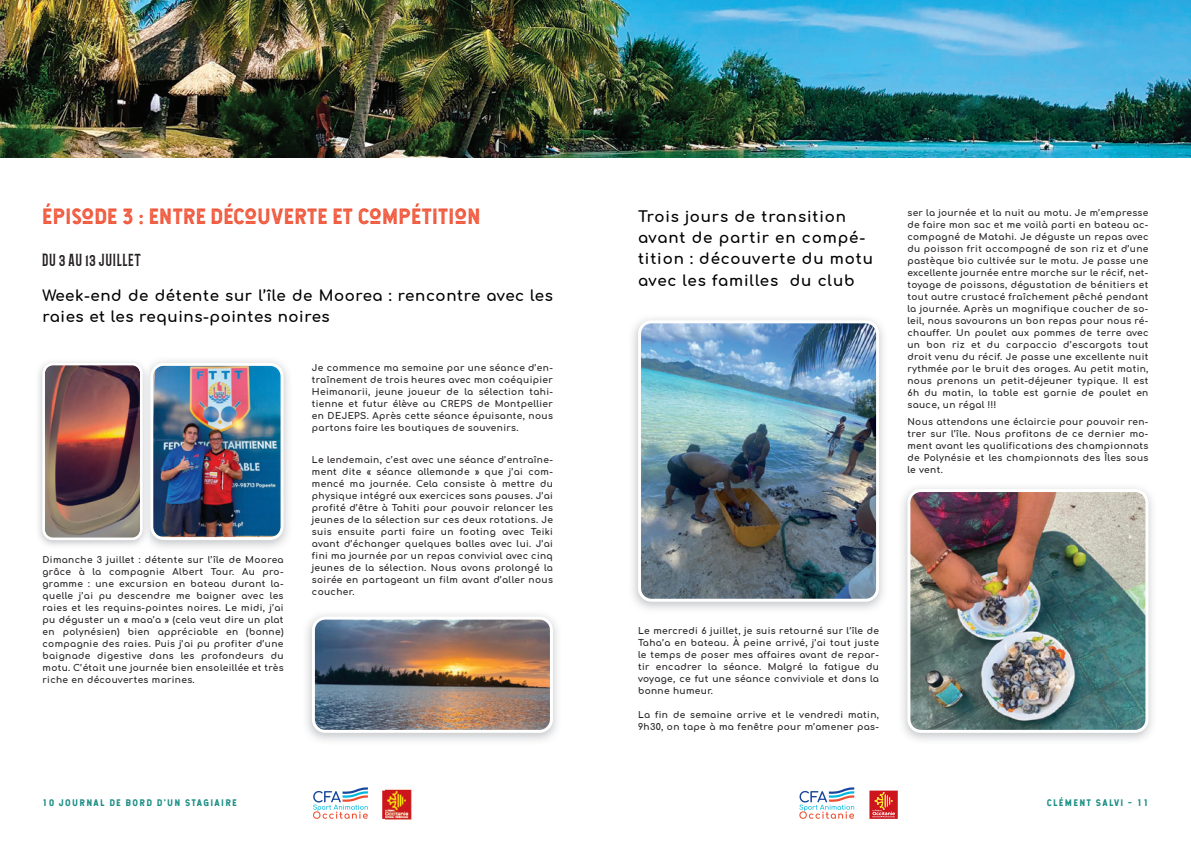
<style>
.page{position:relative;width:1191px;height:842px;background:#fff}
.page>*{position:absolute;margin:0;border:0;box-sizing:border-box;transform-origin:0 0}
.t1{font:21px "Hansief Rough";letter-spacing:.04em;color:#ef4d2f}
.t2{font:700 15px/21.3px "Comfortaa";letter-spacing:.06em;color:#000}
.t3{font:700 15px/21px "Comfortaa";letter-spacing:.04em;color:#000}
.t4{font:15px "Barbaro";letter-spacing:.04em;color:#231f20}
.t5{font:700 9px/12px "Comfortaa";letter-spacing:.04em;color:#231f20;text-align:justify}
.t6{font:9px "Hansief Rough";letter-spacing:.2em;color:#008177}
</style>
<div class="page">
<svg style="left:313px;top:787px;width:55px;height:32px"></svg>
<svg style="left:799px;top:787px;width:55px;height:32px"></svg>
<svg style="left:869px;top:791px;width:28px;height:28px"></svg>
<svg style="left:382px;top:791px;width:3px;height:28px"></svg>
<img style="left:0;top:0;width:1191px;height:157px">
<img style="left:38px;top:361px;width:103px;height:185px">
<img style="left:43px;top:363px;width:98px;height:177px">
<img style="left:638px;top:320px;width:241px;height:282px">
<img style="left:312px;top:617px;width:241px;height:116px">
<img style="left:907px;top:489px;width:241px;height:244px">
<img style="left:141px;top:360px;width:147px;height:188px">
<img style="left:141px;top:368px;width:1px;height:167px">
<img style="left:150px;top:363px;width:133px;height:177px">
<img style="left:385px;top:789px;width:27px;height:30px">
<h1 class="t1" style="left:43px;top:203px;width:439px">ÉPISODE 3 : ENTRE DÉCOUVERTE ET COMPÉTITION</h1>
<h2 class="t4" style="left:43px;top:250px;width:100px">DU 3 AU 13 JUILLET</h2>
<h2 class="t3" style="left:43px;top:283px;width:512px">Week-end de détente sur l’île de Moorea : rencontre avec les raies et les requins-pointes noires</h2>
<p class="t5" style="left:43px;top:552px;width:242px">Dimanche 3 juillet : détente sur l’île de Moorea grâce à la compagnie Albert Tour. Au pro&shy;gramme : une excursion en bateau durant la&shy;quelle j’ai pu descendre me baigner avec les raies et les requins-pointes noires. Le midi, j’ai pu déguster un « maa’a » (cela veut dire un plat en polynésien) bien appréciable en (bonne) compagnie des raies. Puis j’ai pu profiter d’une baignade digestive dans les profondeurs du motu. C’était une journée bien ensoleillée et très riche en découvertes marines.</p>
<p class="t5" style="left:312px;top:360px;width:242px">Je commence ma semaine par une séance d’en&shy;traînement de trois heures avec mon coéquipier Heimanarii, jeune joueur de la sélection tahi&shy;tienne et futur élève au CREPS de Montpellier en DEJEPS. Après cette séance épuisante, nous partons faire les boutiques de souvenirs.</p>
<p class="t5" style="left:312px;top:453px;width:242px">Le lendemain, c’est avec une séance d’entraîne&shy;ment dite « séance allemande » que j’ai com&shy;mencé ma journée. Cela consiste à mettre du physique intégré aux exercices sans pauses. J’ai profité d’être à Tahiti pour pouvoir relancer les jeunes de la sélection sur ces deux rotations. Je suis ensuite parti faire un footing avec Teiki avant d’échanger quelques balles avec lui. J’ai fini ma journée par un repas convivial avec cinq jeunes de la sélection. Nous avons prolongé la soirée en partageant un film avant d’aller nous coucher.</p>
<h2 class="t2" style="left:638px;top:203px;width:236px">Trois jours de transition avant de partir en compé&shy;tition : découverte du motu avec les familles du club</h2>
<p class="t5" style="left:907px;top:206px;width:242px">ser la journée et la nuit au motu. Je m’empresse de faire mon sac et me voilà parti en bateau ac&shy;compagné de Matahi. Je déguste un repas avec du poisson frit accompagné de son riz et d’une pastèque bio cultivée sur le motu. Je passe une excellente journée entre marche sur le récif, net&shy;toyage de poissons, dégustation de bénitiers et tout autre crustacé fraîchement pêché pendant la journée. Après un magnifique coucher de so&shy;leil, nous savourons un bon repas pour nous ré&shy;chauffer. Un poulet aux pommes de terre avec un bon riz et du carpaccio d’escargots tout droit venu du récif. Je passe une excellente nuit rythmée par le bruit des orages. Au petit matin, nous prenons un petit-déjeuner typique. Il est 6h du matin, la table est garnie de poulet en sauce, un régal !!!</p>
<p class="t5" style="left:907px;top:414px;width:242px">Nous attendons une éclaircie pour pouvoir ren&shy;trer sur l’île. Nous profitons de ce dernier mo&shy;ment avant les qualifications des championnats de Polynésie et les championnats des Îles sous le vent.</p>
<p class="t5" style="left:638px;top:623px;width:242px">Le mercredi 6 juillet, je suis retourné sur l’île de Taha’a en bateau. À peine arrivé, j’ai tout juste le temps de poser mes affaires avant de repar&shy;tir encadrer la séance. Malgré la fatigue du voyage, ce fut une séance conviviale et dans la bonne humeur.</p>
<p class="t5" style="left:638px;top:707px;width:242px">La fin de semaine arrive et le vendredi matin,<br>9h30, on tape à ma fenêtre pour m’amener pas-</p>
<p class="t6" style="left:43px;top:797px;width:195px">10 JOURNAL DE BORD D’UN STAGIAIRE</p>
<p class="t6" style="left:1047px;top:797px;width:103px">CLÉMENT SALVI - 11</p>
</div>
